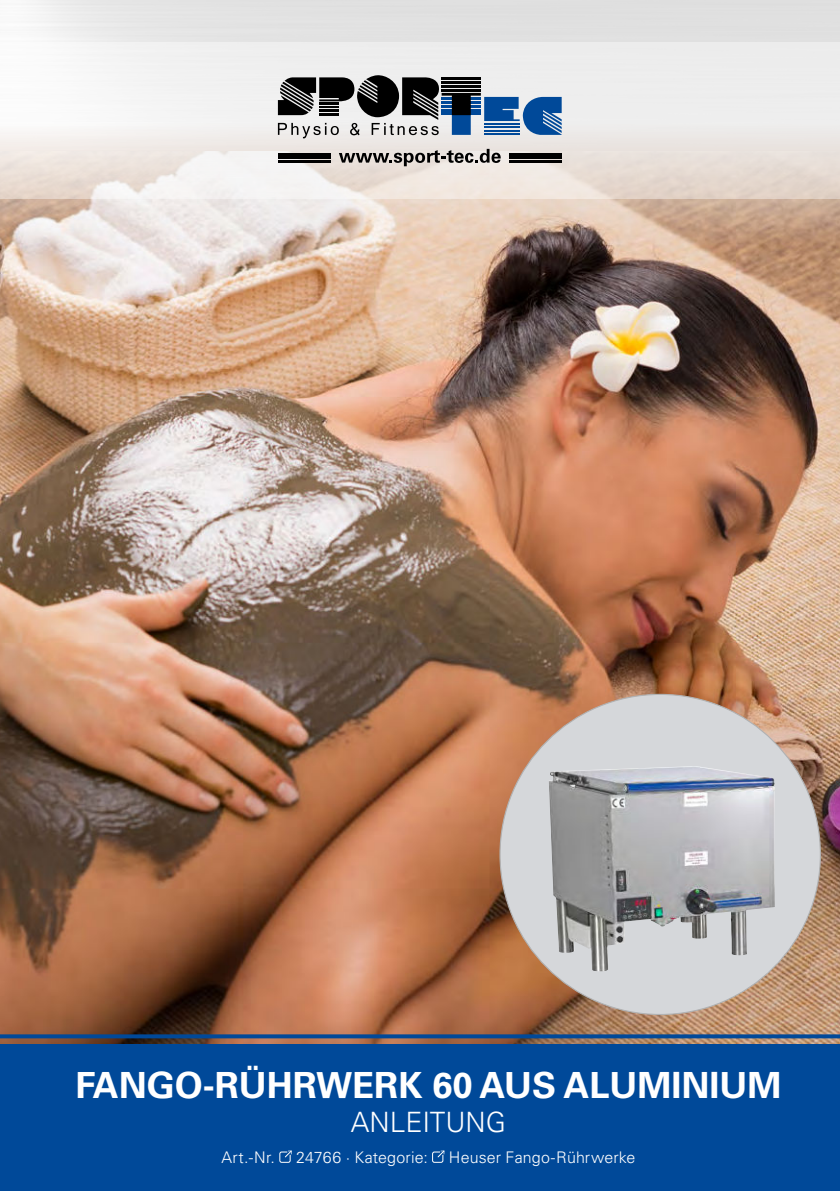
<style>
.page{position:relative;width:840px;height:1191px;background:#fff}
.page>*{position:absolute;margin:0;border:0;box-sizing:border-box;transform-origin:0 0}
.t1{font:700 36px "Univers LT Std";color:#fff}
.t2{font:300 28px "Univers LT Std";color:#fff}
.t3{font:300 16px "Univers LT Std";letter-spacing:.01em;color:#fff}
</style>
<div class="page">
<div style="left:0;top:0;width:839px;height:1104px;background:linear-gradient(to right,#ececec,#dbdbdb)"></div>
<img style="left:0;top:198px;width:839px;height:846px">
<div style="left:499px;top:694px;width:320px;height:320px;background:#d5d7da;border-radius:50%"></div>
<img style="left:548px;top:766px;width:226px;height:205px">
<svg style="left:0;top:1034px;width:839px;height:4px;background:#0e4c91"></svg>
<div style="left:0;top:1044px;width:839px;height:147px;background:#004999"></div>
<svg style="left:279px;top:1150px;width:12px;height:12px"></svg>
<svg style="left:432px;top:1150px;width:12px;height:12px"></svg>
<svg style="left:0;top:42px;width:839px;height:156px;fill:#eeeded"></svg>
<svg style="left:278px;top:75px;width:283px;height:63px"></svg>
<svg style="left:338px;top:149px;width:162px;height:17px;background:#a39e9a"></svg>
<hr style="left:508px;top:153px;width:53px;height:2px;background:#000">
<hr style="left:508px;top:157px;width:53px;height:2px;background:#000">
<hr style="left:508px;top:160px;width:53px;height:3px;background:#000">
<hr style="left:278px;top:153px;width:52px;height:2px;background:#000">
<hr style="left:278px;top:157px;width:52px;height:2px;background:#000">
<hr style="left:278px;top:160px;width:52px;height:3px;background:#000">
<h1 class="t1" style="left:75px;top:1066px;width:707px">FANGO-RÜHRWERK 60 AUS ALUMINIUM</h1>
<h2 class="t2" style="left:351px;top:1111px;width:157px">ANLEITUNG</h2>
<p class="t3" style="left:221px;top:1150px;width:55px">Art.-Nr.</p>
<p class="t3" style="left:296px;top:1150px;width:133px">24766 · Kategorie:</p>
<p class="t3" style="left:448px;top:1150px;width:188px">Heuser Fango-Rührwerke</p>
</div>
